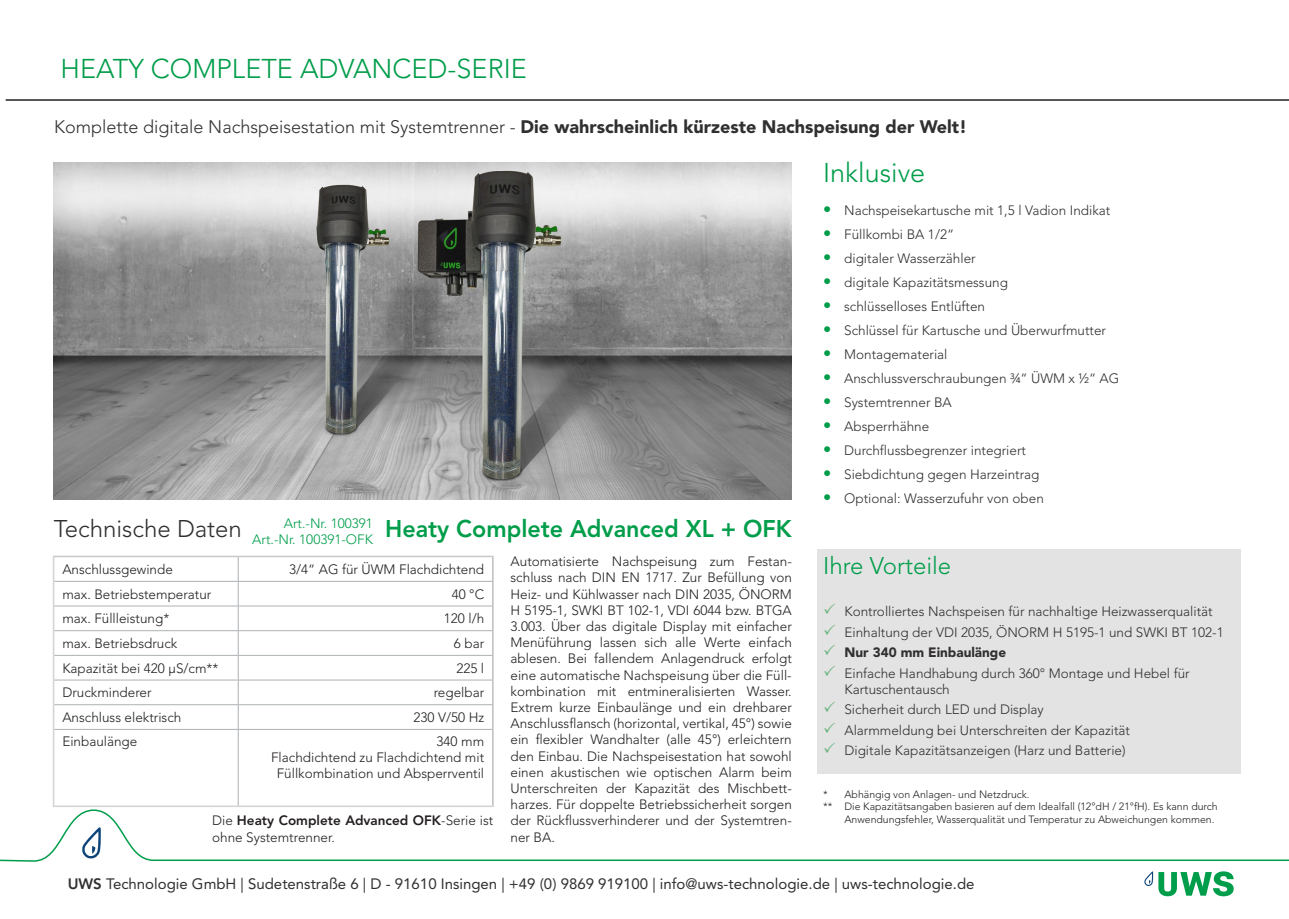
<style>
.page{position:relative;width:1289px;height:919px;background:#fff}
.page>*{position:absolute;margin:0;border:0;box-sizing:border-box;transform-origin:0 0}
.t1{font:300 27px "Avenir LT Std";color:#009d4a}
.t2{font:800 24px "Avenir LT Pro";color:#009d4a}
.t3{font:300 24px "Avenir LT Std";color:#312f30}
.t4{font:300 24px "Avenir LT Std";color:#009d4a}
.t5{font:300 18px "Avenir LT Std";color:#312f30}
.t6{font:15px "Avenir LT Std";color:#312f30}
.t7{font:300 13.5px/16.2px "Avenir LT Std";color:#231f20;text-align:justify}
.t8{font:300 13.5px/16.2px "Avenir LT Std";color:#312f30}
.t9{font:300 13.5px/16.2px "Avenir LT Std";color:#009d4a;text-align:right}
.t10{font:900 13.5px "Avenir LT Std";color:#312f30}
.t11{font:300 10.5px/12.6px "Avenir LT Std";color:#231f20}
.s1{font-weight:900}
.s2{font-family:"Avenir LT Pro";font-weight:800}
.s3{font-family:"Avenir LT Pro";font-weight:800;font-size:16.5px;color:#009d4a}
.s4{color:#63b276}
</style>
<div class="page">
<img style="left:53px;top:163px;width:738px;height:336px">
<hr style="left:54px;top:581px;width:184px;height:1px;background:#adb1b4">
<hr style="left:238px;top:581px;width:255px;height:1px;background:#adb1b4">
<hr style="left:54px;top:605px;width:184px;height:1px;background:#adb1b4">
<hr style="left:238px;top:605px;width:255px;height:1px;background:#adb1b4">
<hr style="left:54px;top:630px;width:184px;height:1px;background:#adb1b4">
<hr style="left:238px;top:630px;width:255px;height:1px;background:#adb1b4">
<hr style="left:54px;top:655px;width:184px;height:1px;background:#adb1b4">
<hr style="left:238px;top:655px;width:255px;height:1px;background:#adb1b4">
<hr style="left:54px;top:679px;width:184px;height:1px;background:#adb1b4">
<hr style="left:238px;top:679px;width:255px;height:1px;background:#adb1b4">
<hr style="left:54px;top:704px;width:184px;height:1px;background:#adb1b4">
<hr style="left:238px;top:704px;width:255px;height:1px;background:#adb1b4">
<svg style="left:238px;top:558px;width:1px;height:171px"></svg>
<hr style="left:54px;top:729px;width:184px;height:1px;background:#adb1b4">
<hr style="left:238px;top:729px;width:255px;height:1px;background:#adb1b4">
<hr style="left:238px;top:729px;width:1px;height:76px;background:#adb1b4">
<div style="left:53px;top:556px;width:440px;height:250px;border:1px solid #d2d2d3"></div>
<hr style="left:6px;top:99px;width:1282px;height:2px;background:#231f20">
<svg style="left:1144px;top:871px;width:89px;height:25px"></svg>
<svg style="left:0;top:809px;width:1288px;height:52px"></svg>
<svg style="left:82px;top:827px;width:19px;height:31px"></svg>
<div style="left:817px;top:549px;width:424px;height:225px;background:#e3e3e4"></div>
<p class="t1" style="left:61px;top:52px;width:467px">HEATY COMPLETE ADVANCED-SERIE</p>
<p class="t5" style="left:54px;top:116px;width:914px">Komplette digitale Nachspeisestation mit Systemtrenner - <span class="s1">Die wahrscheinlich kürzeste Nachspeisung der Welt!</span></p>
<p class="t9" style="left:252px;top:515px;width:122px">Art.-Nr. 100391<br>Art.-Nr. 100391-OFK</p>
<p class="t3" style="left:54px;top:515px;width:190px">Technische Daten</p>
<p class="t7" style="left:62px;top:561px;width:112px">Anschlussgewinde</p>
<p class="t7" style="left:289px;top:561px;width:196px">3/4“ AG für ÜWM Flachdichtend</p>
<p class="t7" style="left:62px;top:586px;width:151px">max. Betriebstemperatur</p>
<p class="t7" style="left:452px;top:586px;width:34px">40 °C</p>
<p class="t7" style="left:62px;top:610px;width:109px">max. Füllleistung*</p>
<p class="t7" style="left:444px;top:610px;width:42px">120 l/h</p>
<p class="t7" style="left:62px;top:635px;width:117px">max. Betriebsdruck</p>
<p class="t7" style="left:454px;top:635px;width:32px">6 bar</p>
<p class="t7" style="left:62px;top:660px;width:158px">Kapazität bei 420 µS/cm**</p>
<p class="t7" style="left:456px;top:660px;width:29px">225 l</p>
<p class="t7" style="left:62px;top:684px;width:91px">Druckminderer</p>
<p class="t7" style="left:433px;top:684px;width:52px">regelbar</p>
<p class="t7" style="left:62px;top:709px;width:120px">Anschluss elektrisch</p>
<p class="t7" style="left:413px;top:709px;width:72px">230 V/50 Hz</p>
<p class="t7" style="left:62px;top:732px;width:77px">Einbaulänge</p>
<p class="t7" style="left:436px;top:732px;width:49px">340 mm</p>
<p class="t7" style="left:271px;top:749px;width:215px">Flachdichtend zu Flachdichtend mit</p>
<p class="t7" style="left:277px;top:765px;width:209px">Füllkombination und Absperrventil</p>
<p class="t2" style="left:385px;top:514px;width:408px">Heaty Complete Advanced XL + OFK</p>
<p class="t7" style="left:510px;top:553px;width:283px">Automatisierte Nachspeisung zum Festan&shy;schluss nach DIN EN 1717. Zur Befüllung von Heiz- und Kühlwasser nach DIN 2035, ÖNORM H 5195-1, SWKI BT 102-1, VDI 6044 bzw. BTGA 3.003. Über das digitale Display mit einfacher Menüführung lassen sich alle Werte einfach ablesen. Bei fallendem Anlagendruck erfolgt eine automatische Nachspeisung über die Füll&shy;kombination mit entmineralisierten Wasser.<br>Extrem kurze Einbaulänge und ein drehbarer Anschlussflansch (horizontal, vertikal, 45°) sowie ein flexibler Wandhalter (alle 45°) erleichtern den Einbau. Die Nachspeisestation hat sowohl einen akustischen wie optischen Alarm beim Unterschreiten der Kapazität des Mischbett&shy;harzes. Für doppelte Betriebssicherheit sorgen der Rückflussverhinderer und der Systemtren&shy;ner BA.</p>
<p class="t7" style="left:212px;top:812px;width:283px">Die <span class="s2">Heaty Complete Advanced OFK</span>-Serie ist ohne Systemtrenner.</p>
<p class="t1" style="left:823px;top:157px;width:104px">Inklusive</p>
<p class="t8" style="left:823px;top:202px;width:289px"><span class="s3">•</span> Nachspeisekartusche mit 1,5 l Vadion Indikat</p>
<p class="t8" style="left:823px;top:226px;width:132px"><span class="s3">•</span> Füllkombi BA 1/2“</p>
<p class="t8" style="left:823px;top:250px;width:154px"><span class="s3">•</span> digitaler Wasserzähler</p>
<p class="t8" style="left:823px;top:274px;width:186px"><span class="s3">•</span> digitale Kapazitätsmessung</p>
<p class="t8" style="left:823px;top:298px;width:163px"><span class="s3">•</span> schlüsselloses Entlüften</p>
<p class="t8" style="left:823px;top:322px;width:284px"><span class="s3">•</span> Schlüssel für Kartusche und Überwurfmutter</p>
<p class="t8" style="left:823px;top:346px;width:126px"><span class="s3">•</span> Montagematerial</p>
<p class="t8" style="left:823px;top:370px;width:298px"><span class="s3">•</span> Anschlussverschraubungen ¾“ ÜWM x ½“ AG</p>
<p class="t8" style="left:823px;top:394px;width:130px"><span class="s3">•</span> Systemtrenner BA</p>
<p class="t8" style="left:823px;top:418px;width:108px"><span class="s3">•</span> Absperrhähne</p>
<p class="t8" style="left:823px;top:442px;width:204px"><span class="s3">•</span> Durchflussbegrenzer integriert</p>
<p class="t8" style="left:823px;top:466px;width:218px"><span class="s3">•</span> Siebdichtung gegen Harzeintrag</p>
<p class="t8" style="left:823px;top:490px;width:222px"><span class="s3">•</span> Optional: Wasserzufuhr von oben</p>
<p class="t4" style="left:823px;top:552px;width:130px">Ihre Vorteile</p>
<p class="t8" style="left:823px;top:603px;width:391px"><span class="s4">✓</span> Kontrolliertes Nachspeisen für nachhaltige Heizwasserqualität</p>
<p class="t8" style="left:823px;top:624px;width:402px"><span class="s4">✓</span> Einhaltung der VDI 2035, ÖNORM H 5195-1 und SWKI BT 102-1</p>
<p class="t10" style="left:823px;top:644px;width:184px"><span class="s4">✓</span> Nur 340 mm Einbaulänge</p>
<p class="t8" style="left:844px;top:664px;width:347px;text-indent:-21px"><span class="s4">✓</span> Einfache Handhabung durch 360° Montage und Hebel für<br>Kartuschentausch</p>
<p class="t8" style="left:823px;top:701px;width:222px"><span class="s4">✓</span> Sicherheit durch LED und Display</p>
<p class="t8" style="left:823px;top:722px;width:308px"><span class="s4">✓</span> Alarmmeldung bei Unterschreiten der Kapazität</p>
<p class="t8" style="left:823px;top:742px;width:304px"><span class="s4">✓</span> Digitale Kapazitätsanzeigen (Harz und Batterie)</p>
<p class="t11" style="left:823px;top:787px;width:208px">* Abhängig von Anlagen- und Netzdruck.</p>
<p class="t11" style="left:844px;top:800px;width:375px;text-indent:-21px">** Die Kapazitätsangaben basieren auf dem Idealfall (12°dH / 21°fH). Es kann durch<br>Anwendungsfehler, Wasserqualität und Temperatur zu Abweichungen kommen.</p>
<p class="t6" style="left:68px;top:875px;width:908px"><span class="s2">UWS</span> Technologie GmbH | Sudetenstraße 6 | D - 91610 Insingen | +49 (0) 9869 919100 | info@uws-technologie.de | uws-technologie.de</p>
</div>
